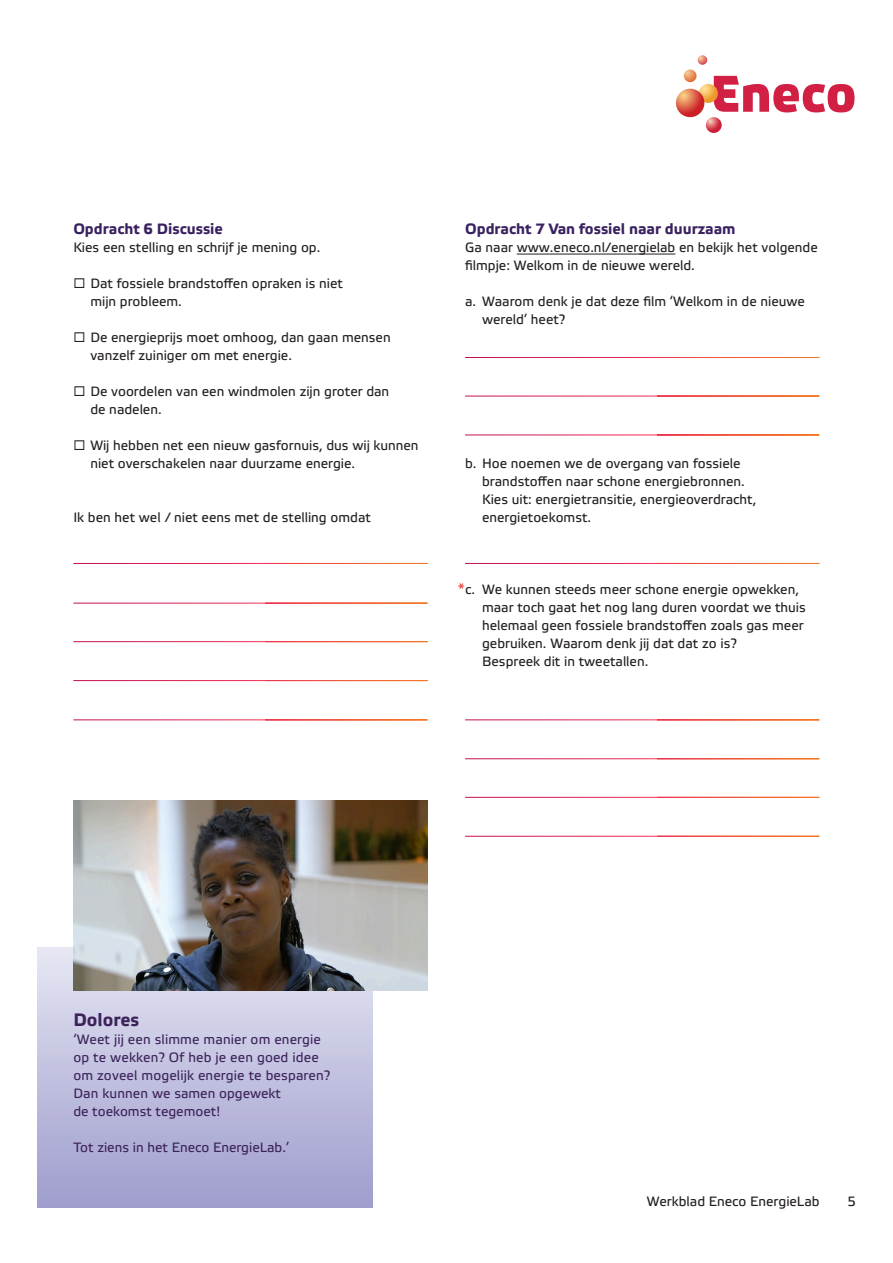
<style>
.page{position:relative;width:893px;height:1263px;background:#fff}
.page>*{position:absolute;margin:0;border:0;box-sizing:border-box;transform-origin:0 0}
.platte_tekst{font:700 18px "Etelka Text Pro";color:#3d235a}
.Tussenkop_-_klein{font:700 15px "Etelka Text Pro";color:#3a2260}
.a_b_c{font:15px "Etelka Text Pro";color:#fff}
.platte_tekst-2{font:13.5px/18px "Etelka Text Pro";color:#231f20}
.platte_tekst-3{font:13.5px/18px "Etelka Text Pro";letter-spacing:.01em;color:#3d235a}
.vakjes{font:13.5px/18px "Etelka Text Pro";color:#231f20}
</style>
<div class="page">
<svg style="left:714px;top:76px;width:140px;height:36px"></svg>
<svg style="left:699px;top:84px;width:19px;height:19px"></svg>
<svg style="left:676px;top:89px;width:28px;height:28px"></svg>
<svg style="left:706px;top:117px;width:16px;height:16px"></svg>
<svg style="left:684px;top:55px;width:23px;height:27px"></svg>
<div style="left:37px;top:947px;width:335px;height:261px;background:linear-gradient(to bottom,#e6e7f4,#9d9ccc)"></div>
<hr style="left:517px;top:254px;width:158px;height:1px;background:#231f20">
<img style="left:73px;top:800px;width:355px;height:190px">
<p class="Tussenkop_-_klein" style="left:73px;top:221px;width:151px">Opdracht 6 Discussie</p>
<p class="platte_tekst-2" style="left:73px;top:239px;width:249px">Kies een stelling en schrijf je mening op.</p>
<p class="vakjes" style="left:90px;top:275px;width:254px;text-indent:-17px">◻ Dat fossiele brandstoffen opraken is niet mijn probleem.</p>
<p class="platte_tekst-2" style="left:90px;top:329px;width:302px;text-indent:-17px">◻ De energieprijs moet omhoog, dan gaan mensen vanzelf zuiniger om met energie.</p>
<p class="platte_tekst-2" style="left:90px;top:383px;width:300px;text-indent:-17px">◻ De voordelen van een windmolen zijn groter dan de nadelen.</p>
<p class="platte_tekst-2" style="left:90px;top:437px;width:330px;text-indent:-17px">◻ Wij hebben net een nieuw gasfornuis, dus wij kunnen niet overschakelen naar duurzame energie.</p>
<p class="platte_tekst-2" style="left:73px;top:509px;width:299px">Ik ben het wel / niet eens met de stelling omdat</p>
<p class="Tussenkop_-_klein" style="left:465px;top:221px;width:272px">Opdracht 7 Van fossiel naar duurzaam</p>
<p class="platte_tekst-2" style="left:465px;top:239px;width:354px">Ga naar www.eneco.nl/energielab en bekijk het volgende filmpje: Welkom in de nieuwe wereld.</p>
<p class="platte_tekst-2" style="left:482px;top:293px;width:324px;text-indent:-17px">a. Waarom denk je dat deze film ‘Welkom in de nieuwe wereld’ heet?</p>
<p class="platte_tekst-2" style="left:482px;top:455px;width:276px;text-indent:-17px">b. Hoe noemen we de overgang van fossiele brandstoffen naar schone energiebronnen.<br>Kies uit: energietransitie, energieoverdracht, energietoekomst.</p>
<p class="a_b_c" style="left:458px;top:581px;width:8px">*</p>
<p class="platte_tekst-2" style="left:482px;top:581px;width:325px;text-indent:-17px">c. We kunnen steeds meer schone energie opwekken, maar toch gaat het nog lang duren voordat we thuis helemaal geen fossiele brandstoffen zoals gas meer gebruiken. Waarom denk jij dat dat zo is?<br>Bespreek dit in tweetallen.</p>
<p class="platte_tekst" style="left:73px;top:1010px;width:67px">Dolores</p>
<p class="platte_tekst-3" style="left:73px;top:1031px;width:259px">‘Weet jij een slimme manier om energie op te wekken? Of heb je een goed idee om zoveel mogelijk energie te besparen?<br>Dan kunnen we samen opgewekt<br>de toekomst tegemoet!</p>
<p class="platte_tekst-3" style="left:73px;top:1139px;width:217px">Tot ziens in het Eneco EnergieLab.’</p>
<p class="platte_tekst-2" style="left:647px;top:1193px;width:174px">Werkblad Eneco EnergieLab</p>
<p class="platte_tekst-2" style="left:847px;top:1193px;width:10px">5</p>
</div>
